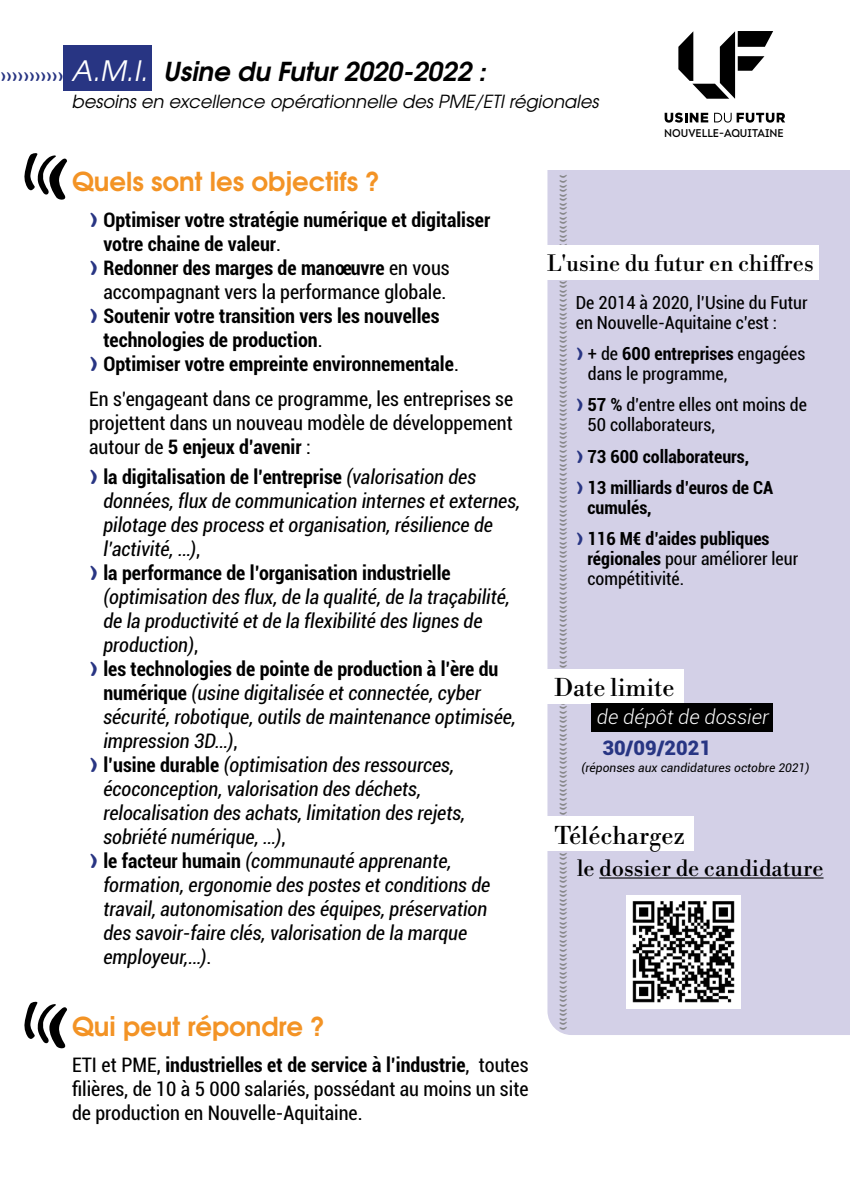
<style>
.page{position:relative;width:851px;height:1191px;background:#fff}
.page>*{position:absolute;margin:0;border:0;box-sizing:border-box;transform-origin:0 0}
.t1{font:700 26px "Te X Gyre Adventor";color:#f39325}
.t2{font:italic 700 26px "Te X Gyre Adventor";color:#000}
.t3{font:24px "Libre Bodoni";color:#000}
.t4{font:22px "Libre Bodoni";color:#000}
.t5{font:italic condensed 20px "Roboto";color:#000}
.t6{font:700 condensed 20px "Roboto";color:#000}
.t7{font:condensed 20px/24px "Roboto";color:#000;text-align:justify}
.t8{font:italic 300 20px "Roboto";color:#fff}
.t9{font:900 20px "Roboto";color:#283583}
.t10{font:condensed 18px/20px "Roboto";color:#000}
.t11{font:700 condensed 18px/31.4px "Roboto";color:#000}
.t12{font:italic 18px "Te X Gyre Adventor";color:#000}
.t13{font:italic 12px "Roboto";color:#000}
.t14{font:11.2px "Intro";color:#000;scale:.96 1}
.t15{font:10px "Lion Font Official";color:#283583}
.t16{font:8px "Lion Font Official";color:#878789}
.s1{font-weight:400;font-size:28px;color:#fff}
.s2{font-family:"Lion Font Official";font-weight:400;font-stretch:normal;font-size:16px;color:#283583}
.s3{font-weight:400}
.s4{font-weight:700}
.s5{font-weight:400;font-style:italic}
.s6{font-style:normal}
.s7{font-weight:700;font-style:normal}
.s8{font-family:"Lion Font Official";font-style:normal;font-stretch:normal;font-size:16px;color:#283583}
.s9{font-family:"Lion Font Official";font-stretch:normal;font-size:14px;color:#283583}
.s10{font-family:"Lion Font Official";font-weight:400;font-stretch:normal;font-size:14px;color:#283583}
</style>
<div class="page">
<div style="left:63px;top:45px;width:89px;height:46px;background:#283583"></div>
<div style="left:547px;top:170px;width:303px;height:865px;background:#d3d0e7"></div>
<div style="left:533px;top:245px;width:285px;height:34px;background:#fff"></div>
<div style="left:546px;top:670px;width:137px;height:34px;background:#fff"></div>
<div style="left:591px;top:703px;width:181px;height:28px;background:#000"></div>
<div style="left:546px;top:816px;width:147px;height:34px;background:#fff"></div>
<hr style="left:599px;top:877px;width:224px;height:1px;background:#000">
<img style="left:626px;top:895px;width:114px;height:113px">
<svg style="left:678px;top:31px;width:95px;height:68px"></svg>
<svg style="left:664px;top:113px;width:44px;height:10px"></svg>
<svg style="left:714px;top:113px;width:71px;height:10px"></svg>
<p class="t15" style="left:0;top:72px;width:64px">AAAAAAAAAAA</p>
<h1 class="t2" style="left:72px;top:49px;width:416px"><span class="s1">A.M.I.</span> Usine du Futur 2020-2022 :</h1>
<p class="t12" style="left:72px;top:87px;width:528px">besoins en excellence opérationnelle des PME/ETI régionales</p>
<p class="t14" style="left:664px;top:126px;width:126px">NOUVELLE-AQUITAINE</p>
<h1 class="t1" style="left:72px;top:159px;width:309px">Quels sont les objectifs ?</h1>
<p class="t6" style="left:89px;top:205px;width:402px"><span class="s2">A</span> Optimiser votre stratégie numérique et digitaliser</p>
<p class="t6" style="left:103px;top:229px;width:179px">votre chaine de valeur<span class="s3">.</span></p>
<p class="t6" style="left:89px;top:253px;width:362px"><span class="s2">A</span> Redonner des marges de manœuvre <span class="s3">en vous</span></p>
<p class="t7" style="left:103px;top:279px;width:344px">accompagnant vers la performance globale.</p>
<p class="t6" style="left:89px;top:301px;width:352px"><span class="s2">A</span> Soutenir votre transition vers les nouvelles</p>
<p class="t6" style="left:103px;top:325px;width:221px">technologies de production<span class="s3">.</span></p>
<p class="t6" style="left:89px;top:349px;width:371px"><span class="s2">A</span> Optimiser votre empreinte environnementale<span class="s3">.</span></p>
<p class="t7" style="left:89px;top:386px;width:425px">En s’engageant dans ce programme, les entreprises se projettent dans un nouveau modèle de développement autour de <span class="s4">5 enjeux d’avenir</span> :</p>
<p class="t6" style="left:89px;top:462px;width:388px"><span class="s2">A</span> la digitalisation de l’entreprise <span class="s5">(valorisation des</span></p>
<p class="t5" style="left:103px;top:487px;width:418px">données, flux de communication internes et externes,</p>
<p class="t5" style="left:103px;top:511px;width:391px">pilotage des process et organisation, résilience de</p>
<p class="t5" style="left:103px;top:535px;width:98px">l’activité, …)<span class="s6">,</span></p>
<p class="t6" style="left:89px;top:558px;width:363px"><span class="s2">A</span> la performance de l’organisation industrielle</p>
<p class="t5" style="left:103px;top:583px;width:408px">(optimisation des flux, de la qualité, de la traçabilité,</p>
<p class="t5" style="left:103px;top:607px;width:380px">de la productivité et de la flexibilité des lignes de</p>
<p class="t5" style="left:103px;top:631px;width:96px">production)<span class="s6">,</span></p>
<p class="t6" style="left:89px;top:654px;width:411px"><span class="s2">A</span> les technologies de pointe de production à l’ère du</p>
<p class="t5" style="left:103px;top:679px;width:379px"><span class="s7">numérique</span> (usine digitalisée et connectée, cyber</p>
<p class="t5" style="left:103px;top:703px;width:414px">sécurité, robotique, outils de maintenance optimisée,</p>
<p class="t5" style="left:103px;top:727px;width:136px">impression 3D…)<span class="s6">,</span></p>
<p class="t5" style="left:89px;top:751px;width:366px"><span class="s8">A</span> <span class="s7">l’usine durable</span> (optimisation des ressources,</p>
<p class="t5" style="left:103px;top:775px;width:319px">écoconception, valorisation des déchets,</p>
<p class="t5" style="left:103px;top:799px;width:363px">relocalisation des achats, limitation des rejets,</p>
<p class="t5" style="left:103px;top:823px;width:183px">sobriété numérique, …)<span class="s6">,</span></p>
<p class="t5" style="left:89px;top:847px;width:364px"><span class="s8">A</span> <span class="s7">le facteur humain</span> (communauté apprenante,</p>
<p class="t5" style="left:103px;top:871px;width:388px">formation, ergonomie des postes et conditions de</p>
<p class="t5" style="left:103px;top:895px;width:385px">travail, autonomisation des équipes, préservation</p>
<p class="t5" style="left:103px;top:919px;width:365px">des savoir-faire clés, valorisation de la marque</p>
<p class="t5" style="left:103px;top:943px;width:110px">employeur,…)<span class="s6">.</span></p>
<h1 class="t1" style="left:72px;top:1004px;width:254px">Qui peut répondre ?</h1>
<p class="t7" style="left:72px;top:1051px;width:458px">ETI et PME, <span class="s4">industrielles et de service à l’industrie</span>, toutes filières, de 10 à 5 000 salariés, possédant au moins un site de production en Nouvelle-Aquitaine.</p>
<p class="t16" style="left:567px;top:174px;width:857px;rotate:90deg">AAAAAAAAAAAAAAAAAAAAAAAAAAAAAAAAAAAAAAAAAAAAAAAAAAAAAAAAAAAAAAAAAAAAAAAAAAAAAAAAAAAAAAAAAAAAAAAAAAAAAAAAAAAAAAAAAAAAAAAAAAAAAAAAAAAAAAAAAAAAAAAAAAAAAAAAAAAAAAAAAAAAAAAAAAAAAAAAAAAAAAAAAAA</p>
<p class="t4" style="left:547px;top:250px;width:268px">L'usine du futur en chiffres</p>
<p class="t10" style="left:575px;top:292px;width:233px">De 2014 à 2020, l’Usine du Futur en Nouvelle-Aquitaine c’est :</p>
<p class="t10" style="left:588px;top:343px;width:219px;text-indent:-12px"><span class="s9">A</span> + de <span class="s4">600 entreprises</span> engagées dans le programme,</p>
<p class="t10" style="left:587px;top:394px;width:221px;text-indent:-12px"><span class="s9">A</span> <span class="s4">57 %</span> d’entre elles ont moins de<br>50 collaborateurs,</p>
<p class="t11" style="left:575px;top:440px;width:199px"><span class="s10">A</span> 73 600 collaborateurs,<br><span class="s10">A</span> 13 milliards d’euros de CA</p>
<p class="t11" style="left:575px;top:491px;width:195px;text-indent:12px">cumulés,<br><span class="s10">A</span> 116 M€ d’aides publiques</p>
<p class="t10" style="left:587px;top:548px;width:212px"><span class="s4">régionales</span> pour améliorer leur compétitivité.</p>
<p class="t3" style="left:554px;top:673px;width:122px">Date limite</p>
<p class="t8" style="left:597px;top:703px;width:173px">de dépôt de dossier</p>
<p class="t9" style="left:602px;top:733px;width:110px">30/09/2021</p>
<p class="t13" style="left:581px;top:759px;width:229px">(réponses aux candidatures octobre 2021)</p>
<p class="t3" style="left:554px;top:821px;width:132px">Téléchargez</p>
<p class="t4" style="left:577px;top:855px;width:248px">le dossier de candidature</p>
</div>
